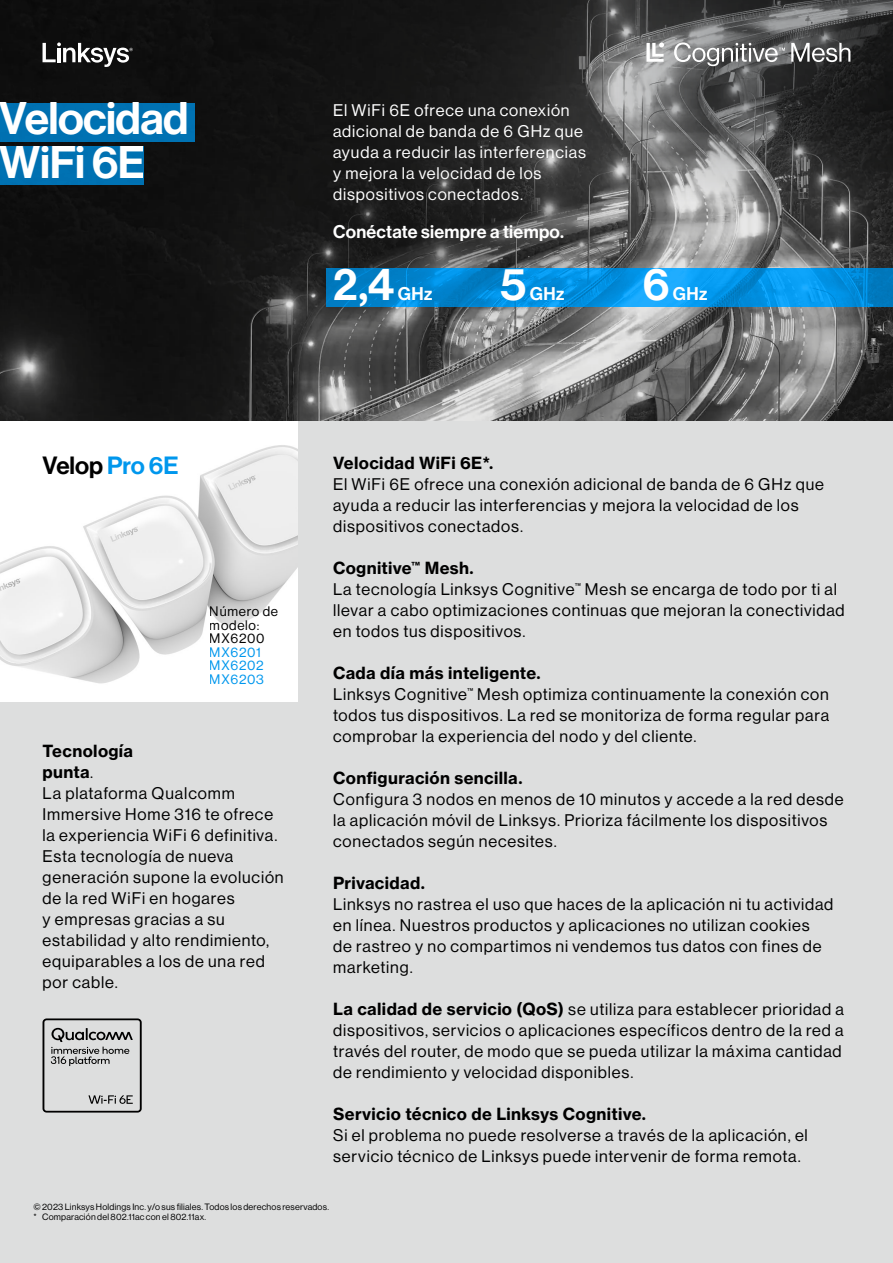
<style>
.page{position:relative;width:893px;height:1263px;background:#fff}
.page>*{position:absolute;margin:0;border:0;box-sizing:border-box;transform-origin:0 0}
.t1{font:500 44.85px "Haas Grot Disp R 65";letter-spacing:-.015em;color:#fff}
.t2{font:500 24.45px "Haas Grot Disp R 65";letter-spacing:-.005em;color:#000}
.t3{font:500 18px "Haas Grot Disp R 65";letter-spacing:.015em;color:#fff}
.t4{font:16.5px/21px "Haas Grot Disp R 55 Roman";letter-spacing:.05em;color:#000}
.t5{font:700 16.5px/21px "Haas Grot Text R 75";letter-spacing:.02em;color:#000}
.t6{font:16.5px/21px "Haas Grot Disp R 55 Roman";letter-spacing:.05em;color:#fff}
.t7{font:13.5px/13.5px "Haas Grot Disp R 55 Roman";letter-spacing:.05em;color:#000}
.t8{font:13.5px/13.5px "Haas Grot Disp R 55 Roman";letter-spacing:.05em;color:#0097ed}
.t9{font:9px "Haas Grot Disp R 55 Roman";letter-spacing:.02em;color:#000}
.s1{color:#0097ed}
.s2{font-family:"Haas Grot Disp R 55 Roman";font-weight:400}
.s3{font-family:"Haas Grot Text R 75";font-weight:700}
</style>
<div class="page">
<img style="left:1px;top:0;width:892px;height:421px">
<img style="left:0;top:0;width:1px;height:1263px">
<div style="left:0;top:421px;width:893px;height:842px;background:#dddede"></div>
<img style="left:0;top:421px;width:298px;height:281px">
<svg style="left:553px;top:0;width:340px;height:201px;background:#525353"></svg>
<svg style="left:43px;top:1018px;width:99px;height:94px"></svg>
<div style="left:0;top:146px;width:144px;height:39px;background:#0072b3"></div>
<div style="left:0;top:103px;width:195px;height:39px;background:#0072b3"></div>
<svg style="left:646px;top:43px;width:18px;height:19px"></svg>
<svg style="left:674px;top:43px;width:111px;height:23px"></svg>
<svg style="left:791px;top:43px;width:59px;height:19px"></svg>
<div style="left:237px;top:124px;width:423px;height:217px;background:#000;opacity:.75"></div>
<svg style="left:326px;top:269px;width:567px;height:38px;background:#048fde"></svg>
<svg style="left:43px;top:42px;width:90px;height:25px"></svg>
<h1 class="t1" style="left:0;top:93px;width:190px">Velocidad</h1>
<h1 class="t1" style="left:0;top:136px;width:157px">WiFi 6E.</h1>
<p class="t6" style="left:333px;top:99px;width:254px">El WiFi 6E ofrece una conexión adicional de banda de 6 GHz que ayuda a reducir las interferencias y mejora la velocidad de los dispositivos conectados.</p>
<p class="t3" style="left:333px;top:221px;width:232px">Conéctate siempre a tiempo.</p>
<p class="t1" style="left:333px;top:258px;width:63px">2,4</p>
<p class="t3" style="left:398px;top:283px;width:36px">GHz</p>
<p class="t1" style="left:501px;top:258px;width:27px">5</p>
<p class="t3" style="left:530px;top:283px;width:36px">GHz</p>
<p class="t1" style="left:643px;top:258px;width:28px">6</p>
<p class="t3" style="left:673px;top:283px;width:36px">GHz</p>
<p class="t2" style="left:43px;top:451px;width:138px">Velop <span class="s1">Pro 6E</span></p>
<p class="t7" style="left:210px;top:605px;width:70px">Número de modelo:<br>MX6200</p>
<p class="t8" style="left:210px;top:645px;width:56px">MX6201<br>MX6202<br>MX6203</p>
<p class="t5" style="left:43px;top:741px;width:92px">Tecnología punta<span class="s2">.</span></p>
<p class="t4" style="left:43px;top:783px;width:236px">La plataforma Qualcomm<br>Immersive Home 316 te ofrece la experiencia WiFi 6 definitiva.</p>
<p class="t4" style="left:43px;top:846px;width:243px">Esta tecnología de nueva generación supone la evolución de la red WiFi en hogares<br>y empresas gracias a su estabilidad y alto rendimiento, equiparables a los de una red por cable.</p>
<p class="t5" style="left:333px;top:453px;width:162px">Velocidad WiFi 6E*.</p>
<p class="t4" style="left:333px;top:474px;width:492px">El WiFi 6E ofrece una conexión adicional de banda de 6 GHz que ayuda a reducir las interferencias y mejora la velocidad de los dispositivos conectados.</p>
<p class="t5" style="left:333px;top:558px;width:142px">Cognitive<sup>™</sup> Mesh.</p>
<p class="t4" style="left:333px;top:579px;width:513px">La tecnología Linksys Cognitive<sup>™</sup> Mesh se encarga de todo por ti al llevar a cabo optimizaciones continuas que mejoran la conectividad en todos tus dispositivos.</p>
<p class="t5" style="left:333px;top:663px;width:209px">Cada día más inteligente.</p>
<p class="t4" style="left:333px;top:684px;width:497px;text-align:justify">Linksys Cognitive<sup>™</sup> Mesh optimiza continuamente la conexión con todos tus dispositivos. La red se monitoriza de forma regular para comprobar la experiencia del nodo y del cliente.</p>
<p class="t5" style="left:333px;top:768px;width:191px">Configuración sencilla.</p>
<p class="t4" style="left:333px;top:789px;width:512px">Configura 3 nodos en menos de 10 minutos y accede a la red desde la aplicación móvil de Linksys. Prioriza fácilmente los dispositivos conectados según necesites.</p>
<p class="t5" style="left:333px;top:873px;width:93px">Privacidad.</p>
<p class="t4" style="left:333px;top:894px;width:502px">Linksys no rastrea el uso que haces de la aplicación ni tu actividad en línea. Nuestros productos y aplicaciones no utilizan cookies<br>de rastreo y no compartimos ni vendemos tus datos con fines de marketing.</p>
<p class="t4" style="left:333px;top:999px;width:512px"><span class="s3">La calidad de servicio (QoS)</span> se utiliza para establecer prioridad a dispositivos, servicios o aplicaciones específicos dentro de la red a través del router, de modo que se pueda utilizar la máxima cantidad de rendimiento y velocidad disponibles.</p>
<p class="t5" style="left:333px;top:1104px;width:314px">Servicio técnico de Linksys Cognitive.</p>
<p class="t4" style="left:333px;top:1125px;width:476px">Si el problema no puede resolverse a través de la aplicación, el servicio técnico de Linksys puede intervenir de forma remota.</p>
<p class="t9" style="left:34px;top:1201px;width:297px">©2023 Linksys Holdings Inc. y/o sus filiales. Todos los derechos reservados.</p>
<p class="t9" style="left:34px;top:1212px;width:174px">* Comparación del 802.11ac con el 802.11ax.</p>
</div>
